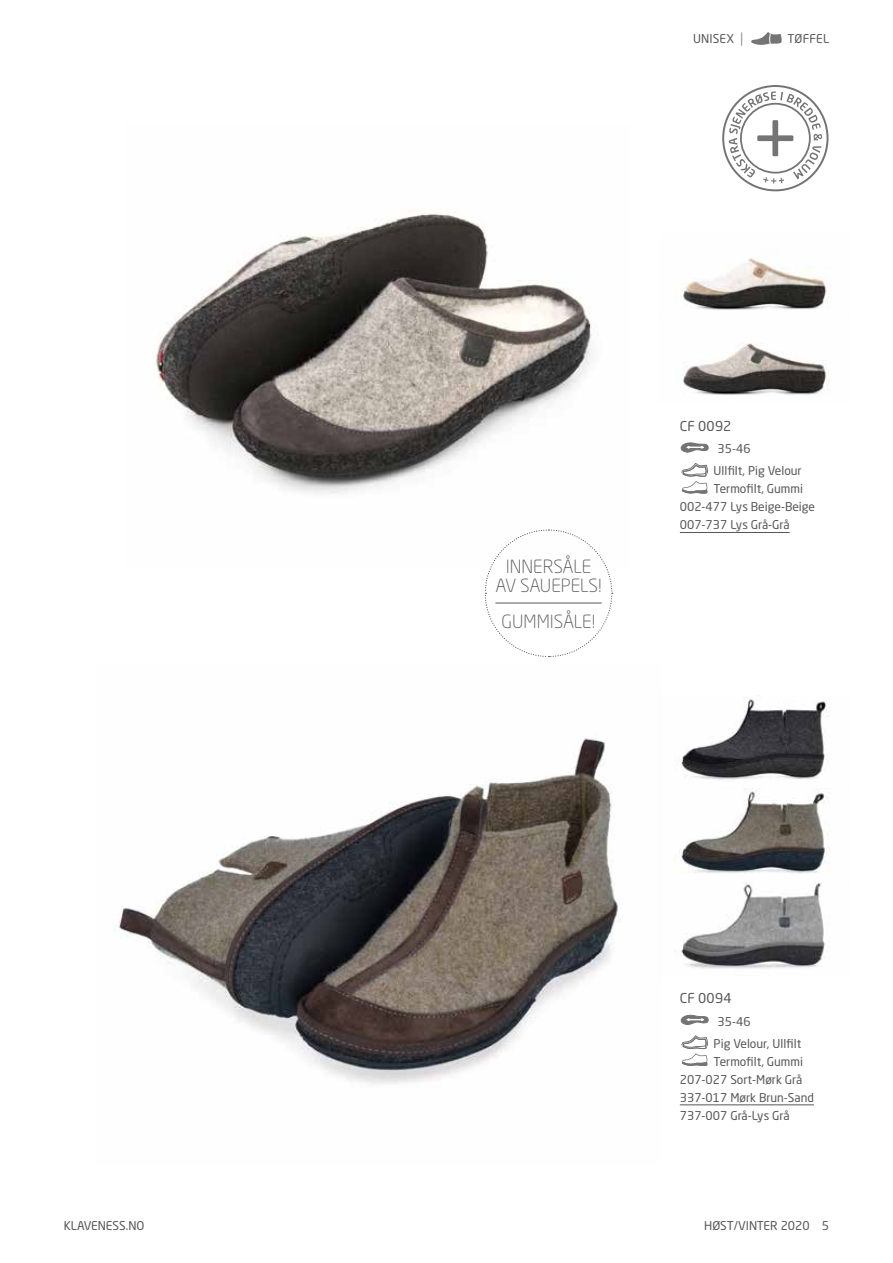
<style>
.page{position:relative;width:893px;height:1263px;background:#fff}
.page>*{position:absolute;margin:0;border:0;box-sizing:border-box;transform-origin:0 0}
.t1{font:300 18px/19.5px "Neo Sans W1 G";color:#575756;text-align:center}
.t2{font:13.5px "Neo Sans W1 G";letter-spacing:.02em;color:#575756}
.t3{font:12px/18px "Neo Sans W1 G";color:#575756}
.s1{font-weight:300;font-size:14.25px}
</style>
<div class="page">
<svg style="left:751px;top:32px;width:31px;height:13px"></svg>
<img style="left:113px;top:738px;width:508px;height:346px">
<svg style="left:722px;top:85px;width:106px;height:106px"></svg>
<img style="left:674px;top:695px;width:155px;height:274px">
<hr style="left:680px;top:1104px;width:134px;height:1px;background:#575756">
<svg style="left:681px;top:1014px;width:27px;height:11px"></svg>
<svg style="left:681px;top:1035px;width:27px;height:31px"></svg>
<img style="left:156px;top:211px;width:436px;height:282px">
<hr style="left:680px;top:532px;width:110px;height:1px;background:#575756">
<svg style="left:681px;top:442px;width:27px;height:11px"></svg>
<svg style="left:681px;top:463px;width:27px;height:31px"></svg>
<img style="left:683px;top:257px;width:147px;height:138px">
<svg style="left:484px;top:529px;width:129px;height:128px"></svg>
<hr style="left:495px;top:603px;width:107px;height:1px;background:#575756">
<p class="t3" style="left:693px;top:29px;width:52px">UNISEX <span class="s1">|</span></p>
<p class="t3" style="left:787px;top:29px;width:43px">TØFFEL</p>
<h1 class="t1" style="left:495px;top:556px;width:108px">INNERSÅLE<br>AV SAUEPELS!</h1>
<h1 class="t1" style="left:502px;top:611px;width:95px">GUMMISÅLE!</h1>
<p class="t2" style="left:680px;top:418px;width:53px">CF 0092</p>
<p class="t3" style="left:714px;top:437px;width:90px;line-height:22.2px;text-indent:4px">35-46<br>Ullfilt, Pig Velour</p>
<p class="t3" style="left:680px;top:480px;width:137px;text-indent:34px">Termofilt, Gummi<br>002-477 Lys Beige-Beige<br>007-737 Lys Grå-Grå</p>
<p class="t2" style="left:680px;top:990px;width:53px">CF 0094</p>
<p class="t3" style="left:714px;top:1010px;width:89px;line-height:22.2px;text-indent:4px">35-46<br>Pig Velour, Ullfilt</p>
<p class="t3" style="left:680px;top:1052px;width:136px;text-indent:34px">Termofilt, Gummi<br>207-027 Sort-Mørk Grå<br>337-017 Mørk Brun-Sand<br>737-007 Grå-Lys Grå</p>
<p class="t3" style="left:64px;top:1216px;width:82px">KLAVENESS.NO</p>
<p class="t3" style="left:704px;top:1216px;width:126px">HØST/VINTER 2020 5</p>
</div>
